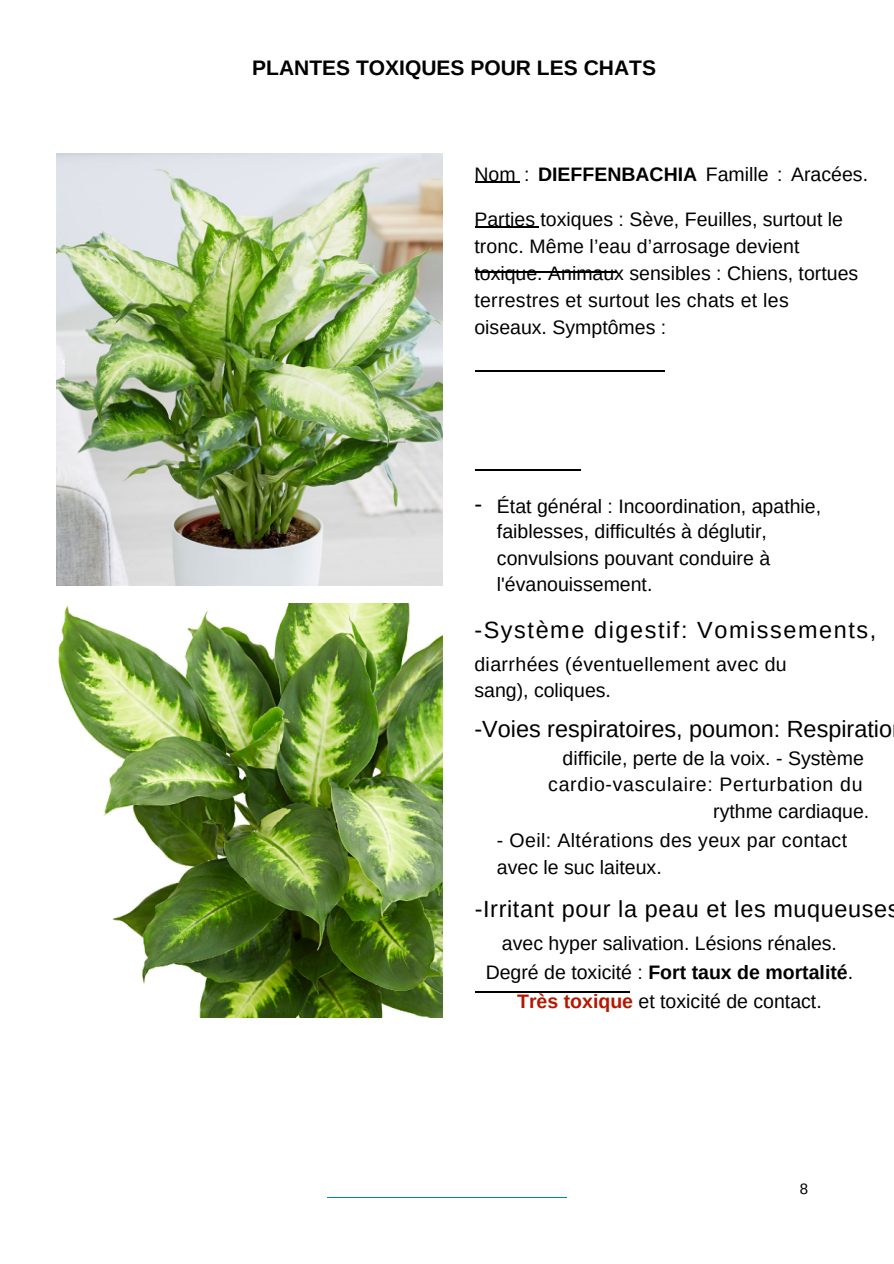
<style>
.page{position:relative;width:894px;height:1264px;background:#fff}
.page>*{position:absolute;margin:0;border:0;box-sizing:border-box;transform-origin:0 0}
.t1{font:23.4px "Arimo";color:#000}
.t2{font:23.4px "Arimo";letter-spacing:.025em;color:#000}
.t3{font:23.4px "Arimo";letter-spacing:.07em;color:#000}
.t4{font:700 21px "Arimo";color:#000}
.t5{font:19.5px "Arimo";color:#000}
.t6{font:19.5px/25.8px "Arimo";letter-spacing:.02em;color:#000}
.t7{font:700 19.5px "Arimo";color:#000}
.t8{font:19.5px "Arimo";letter-spacing:.035em;color:#000}
.t9{font:15px "Arimo";color:#000}
.s1{font-weight:700}
.s2{font-weight:400}
.s3{font-weight:700;color:#b51700}
</style>
<div class="page">
<hr style="left:327px;top:1197px;width:239px;height:1px;background:#0081cb">
<hr style="left:475px;top:181px;width:44px;height:1px;background:#000">
<hr style="left:475px;top:226px;width:63px;height:1px;background:#000">
<hr style="left:475px;top:271px;width:141px;height:1px;background:#000">
<hr style="left:475px;top:370px;width:189px;height:1px;background:#000">
<hr style="left:475px;top:469px;width:105px;height:1px;background:#000">
<hr style="left:475px;top:991px;width:154px;height:1px;background:#000">
<img style="left:57px;top:153px;width:385px;height:432px">
<img style="left:58px;top:603px;width:384px;height:414px">
<p class="t4" style="left:252px;top:56px;width:405px">PLANTES TOXIQUES POUR LES CHATS</p>
<p class="t5" style="left:474px;top:163px;width:395px">Nom : <span class="s1">DIEFFENBACHIA</span> Famille : Aracées.</p>
<p class="t5" style="left:474px;top:208px;width:370px">Parties toxiques : Sève, Feuilles, surtout le</p>
<p class="t5" style="left:474px;top:235px;width:326px">tronc. Même l’eau d’arrosage devient</p>
<p class="t5" style="left:474px;top:262px;width:385px">toxique. Animaux sensibles : Chiens, tortues</p>
<p class="t5" style="left:474px;top:289px;width:316px">terrestres et surtout les chats et les</p>
<p class="t5" style="left:474px;top:316px;width:193px">oiseaux. Symptômes :</p>
<p class="t2" style="left:474px;top:490px;width:9px">-</p>
<p class="t5" style="left:496px;top:495px;width:326px">État général : Incoordination, apathie,</p>
<p class="t5" style="left:496px;top:520px;width:271px">faiblesses, difficultés à déglutir,</p>
<p class="t5" style="left:496px;top:547px;width:275px">convulsions pouvant conduire à</p>
<h1 class="t5" style="left:496px;top:573px;width:157px">l'évanouissement.</h1>
<h1 class="t3" style="left:474px;top:616px;width:403px">-Système digestif: Vomissements,</h1>
<h1 class="t6" style="left:474px;top:651px;width:314px">diarrhées (éventuellement avec du sang), coliques.</h1>
<p class="t1" style="left:474px;top:716px;width:419px">-Voies respiratoires, poumon: Respiratio</p>
<p class="t5" style="left:562px;top:747px;width:303px">difficile, perte de la voix. - Système</p>
<p class="t8" style="left:548px;top:773px;width:316px">cardio-vasculaire: Perturbation du</p>
<p class="t5" style="left:713px;top:800px;width:158px">rythme cardiaque.</p>
<p class="t6" style="left:496px;top:826px;width:352px">- Oeil: Altérations des yeux par contact</p>
<p class="t5" style="left:496px;top:855px;width:166px">avec le suc laiteux.</p>
<p class="t2" style="left:474px;top:895px;width:426px">-Irritant pour la peau et les muqueuses</p>
<p class="t5" style="left:501px;top:932px;width:336px">avec hyper salivation. Lésions rénales.</p>
<p class="t7" style="left:485px;top:960px;width:369px"><span class="s2">Degré de toxicité :</span> Fort taux de mortalité<span class="s2">.</span></p>
<p class="t5" style="left:517px;top:990px;width:306px"><span class="s3">Très toxique</span> et toxicité de contact.</p>
<p class="t9" style="left:799px;top:1180px;width:10px">8</p>
</div>
